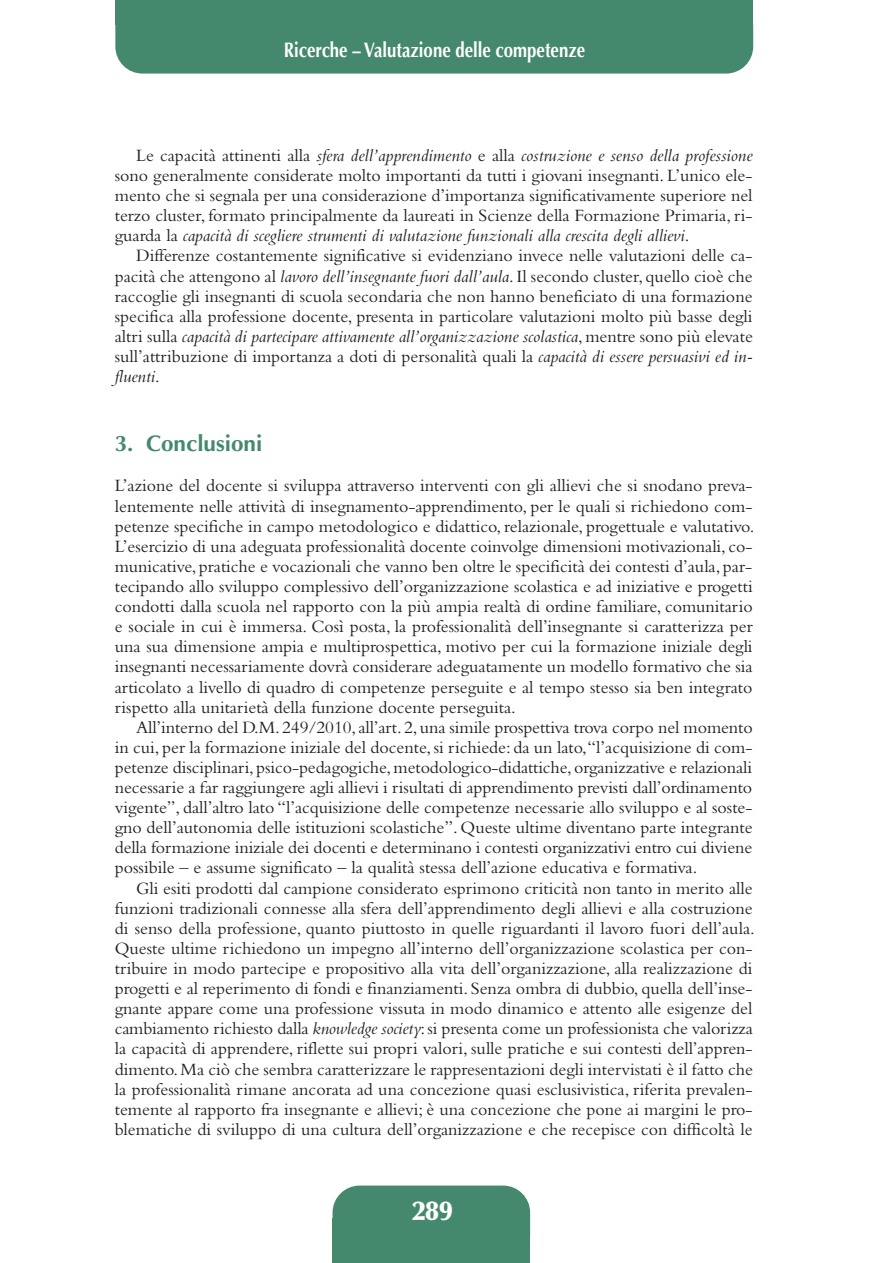
<style>
.page{position:relative;width:893px;height:1263px;background:#fff}
.page>*{position:absolute;margin:0;border:0;box-sizing:border-box;transform-origin:0 0}
.t1{font:900 27px "Optima";color:#fff}
.t2{font:700 22.5px "Optima";color:#44896d}
.t3{font:700 21px "Optima";color:#fff;scale:.8 1}
.t4{font:18px "Bembo";color:#231f20}
.t5{font:italic 18px "Bembo";color:#231f20}
.s1{font-style:normal}
.s2{font-style:italic}
</style>
<div class="page">
<div style="left:333px;top:1185px;width:197px;height:78px;background:#44896d;border-radius:27px"></div>
<div style="left:333px;top:1218px;width:197px;height:45px;background:#44896d"></div>
<div style="left:115px;top:0;width:638px;height:74px;background:#44896d;border-radius:27px"></div>
<div style="left:115px;top:0;width:638px;height:24px;background:#44896d"></div>
<p class="t3" style="left:284px;top:38px;width:378px">Ricerche – Valutazione delle competenze</p>
<p class="t5" style="left:136px;top:149px;width:618px"><span class="s1">Le capacità attinenti alla</span> sfera dell’apprendimento <span class="s1">e alla</span> costruzione e senso della professione</p>
<p class="t4" style="left:115px;top:169px;width:639px">sono generalmente considerate molto importanti da tutti i giovani insegnanti. L’unico ele-</p>
<p class="t4" style="left:115px;top:189px;width:639px">mento che si segnala per una considerazione d’importanza significativamente superiore nel</p>
<p class="t4" style="left:115px;top:209px;width:639px">terzo cluster, formato principalmente da laureati in Scienze della Formazione Primaria, ri-</p>
<p class="t5" style="left:115px;top:229px;width:576px"><span class="s1">guarda la</span> capacità di scegliere strumenti di valutazione funzionali alla crescita degli allievi<span class="s1">.</span></p>
<p class="t4" style="left:136px;top:250px;width:618px">Differenze costantemente significative si evidenziano invece nelle valutazioni delle ca-</p>
<p class="t4" style="left:115px;top:270px;width:639px">pacità che attengono al <span class="s2">lavoro dell’insegnante fuori dall’aula</span>. Il secondo cluster, quello cioè che</p>
<p class="t4" style="left:115px;top:290px;width:639px">raccoglie gli insegnanti di scuola secondaria che non hanno beneficiato di una formazione</p>
<p class="t4" style="left:115px;top:310px;width:639px">specifica alla professione docente, presenta in particolare valutazioni molto più basse degli</p>
<p class="t5" style="left:115px;top:330px;width:640px"><span class="s1">altri sulla</span> capacità di partecipare attivamente all’organizzazione scolastica<span class="s1">, mentre sono più elevate</span></p>
<p class="t4" style="left:115px;top:350px;width:639px">sull’attribuzione di importanza a doti di personalità quali la <span class="s2">capacità di essere persuasivi ed in-</span></p>
<p class="t5" style="left:115px;top:370px;width:46px">fluenti<span class="s1">.</span></p>
<p class="t2" style="left:115px;top:430px;width:149px">3. Conclusioni</p>
<p class="t4" style="left:115px;top:479px;width:639px">L’azione del docente si sviluppa attraverso interventi con gli allievi che si snodano preva-</p>
<p class="t4" style="left:115px;top:500px;width:639px">lentemente nelle attività di insegnamento-apprendimento, per le quali si richiedono com-</p>
<p class="t4" style="left:115px;top:520px;width:641px">petenze specifiche in campo metodologico e didattico, relazionale, progettuale e valutativo.</p>
<p class="t4" style="left:115px;top:540px;width:639px">L’esercizio di una adeguata professionalità docente coinvolge dimensioni motivazionali, co-</p>
<p class="t4" style="left:115px;top:560px;width:639px">municative, pratiche e vocazionali che vanno ben oltre le specificità dei contesti d’aula, par-</p>
<p class="t4" style="left:115px;top:580px;width:639px">tecipando allo sviluppo complessivo dell’organizzazione scolastica e ad iniziative e progetti</p>
<p class="t4" style="left:115px;top:600px;width:639px">condotti dalla scuola nel rapporto con la più ampia realtà di ordine familiare, comunitario</p>
<p class="t4" style="left:115px;top:620px;width:639px">e sociale in cui è immersa. Così posta, la professionalità dell’insegnante si caratterizza per</p>
<p class="t4" style="left:115px;top:640px;width:639px">una sua dimensione ampia e multiprospettica, motivo per cui la formazione iniziale degli</p>
<p class="t4" style="left:115px;top:660px;width:639px">insegnanti necessariamente dovrà considerare adeguatamente un modello formativo che sia</p>
<p class="t4" style="left:115px;top:681px;width:639px">articolato a livello di quadro di competenze perseguite e al tempo stesso sia ben integrato</p>
<p class="t4" style="left:115px;top:701px;width:403px">rispetto alla unitarietà della funzione docente perseguita.</p>
<p class="t4" style="left:136px;top:721px;width:618px">All’interno del D.M. 249/2010, all’art. 2, una simile prospettiva trova corpo nel momento</p>
<p class="t4" style="left:115px;top:741px;width:639px">in cui, per la formazione iniziale del docente, si richiede: da un lato,“l’acquisizione di com-</p>
<p class="t4" style="left:115px;top:761px;width:639px">petenze disciplinari, psico-pedagogiche, metodologico-didattiche, organizzative e relazionali</p>
<p class="t4" style="left:115px;top:781px;width:639px">necessarie a far raggiungere agli allievi i risultati di apprendimento previsti dall’ordinamento</p>
<p class="t4" style="left:115px;top:801px;width:639px">vigente”, dall’altro lato “l’acquisizione delle competenze necessarie allo sviluppo e al soste-</p>
<p class="t4" style="left:115px;top:821px;width:639px">gno dell’autonomia delle istituzioni scolastiche”. Queste ultime diventano parte integrante</p>
<p class="t4" style="left:115px;top:841px;width:639px">della formazione iniziale dei docenti e determinano i contesti organizzativi entro cui diviene</p>
<p class="t4" style="left:115px;top:861px;width:584px">possibile – e assume significato – la qualità stessa dell’azione educativa e formativa.</p>
<p class="t4" style="left:136px;top:882px;width:618px">Gli esiti prodotti dal campione considerato esprimono criticità non tanto in merito alle</p>
<p class="t4" style="left:115px;top:902px;width:639px">funzioni tradizionali connesse alla sfera dell’apprendimento degli allievi e alla costruzione</p>
<p class="t4" style="left:115px;top:922px;width:642px">di senso della professione, quanto piuttosto in quelle riguardanti il lavoro fuori dell’aula.</p>
<p class="t4" style="left:115px;top:942px;width:639px">Queste ultime richiedono un impegno all’interno dell’organizzazione scolastica per con-</p>
<p class="t4" style="left:115px;top:962px;width:639px">tribuire in modo partecipe e propositivo alla vita dell’organizzazione, alla realizzazione di</p>
<p class="t4" style="left:115px;top:982px;width:639px">progetti e al reperimento di fondi e finanziamenti. Senza ombra di dubbio, quella dell’inse-</p>
<p class="t4" style="left:115px;top:1002px;width:639px">gnante appare come una professione vissuta in modo dinamico e attento alle esigenze del</p>
<p class="t4" style="left:115px;top:1022px;width:640px">cambiamento richiesto dalla <span class="s2">knowledge society</span>: si presenta come un professionista che valorizza</p>
<p class="t4" style="left:115px;top:1042px;width:639px">la capacità di apprendere, riflette sui propri valori, sulle pratiche e sui contesti dell’appren-</p>
<p class="t4" style="left:115px;top:1063px;width:640px">dimento. Ma ciò che sembra caratterizzare le rappresentazioni degli intervistati è il fatto che</p>
<p class="t4" style="left:115px;top:1083px;width:639px">la professionalità rimane ancorata ad una concezione quasi esclusivistica, riferita prevalen-</p>
<p class="t4" style="left:115px;top:1103px;width:639px">temente al rapporto fra insegnante e allievi; è una concezione che pone ai margini le pro-</p>
<p class="t4" style="left:115px;top:1123px;width:639px">blematiche di sviluppo di una cultura dell’organizzazione e che recepisce con difficoltà le</p>
<p class="t1" style="left:412px;top:1200px;width:42px">289</p>
</div>
